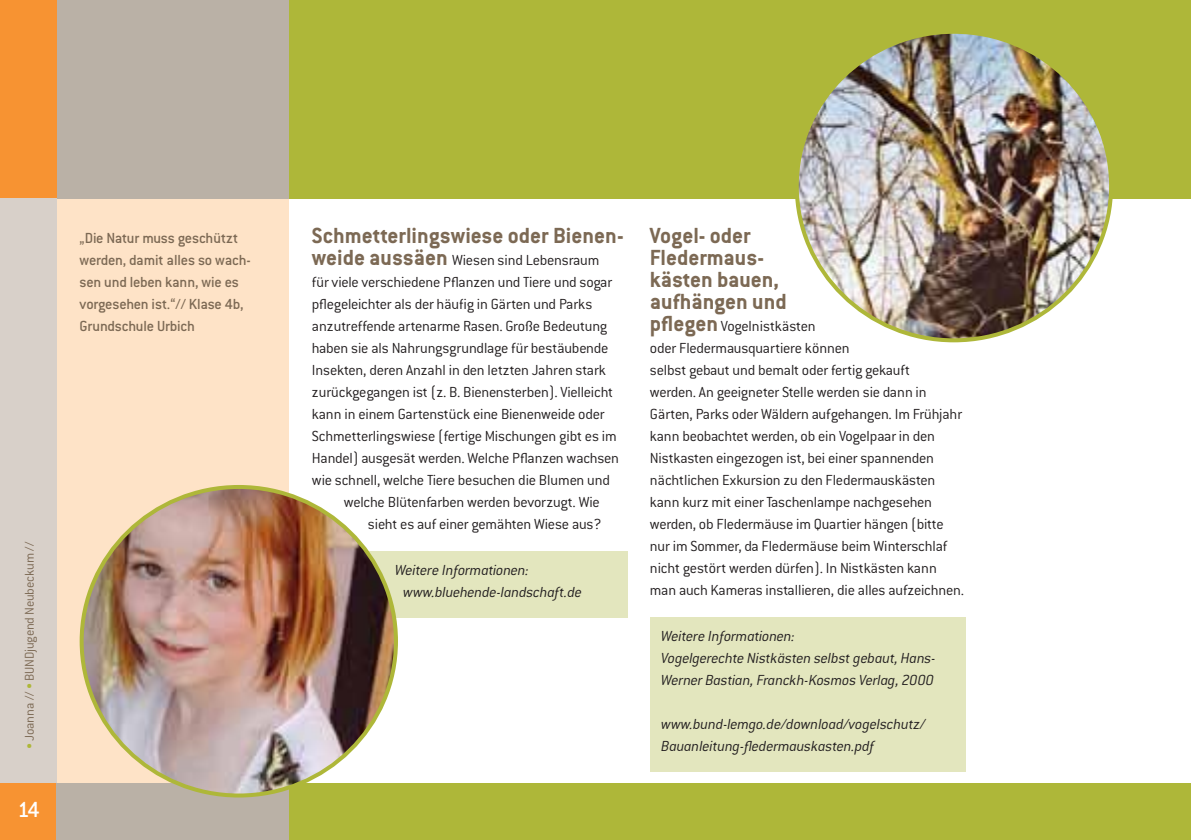
<style>
.page{position:relative;width:1191px;height:840px;background:#fff}
.page>*{position:absolute;margin:0;border:0;box-sizing:border-box;transform-origin:0 0}
.t1{font:700 24px/22px "Conduit ITC";color:#7c6954}
.t2{font:500 24px "Conduit ITC";color:#fff}
.t3{font:300 16px/22px "Conduit ITC";letter-spacing:-.015em;color:#231f20}
.t4{font:italic 300 16px/22px "Conduit ITC";letter-spacing:-.015em;color:#231f20}
.t5{font:500 16px/22px "Conduit ITC";letter-spacing:-.015em;color:#7c6954}
.t6{font:300 14px "Conduit ITC";letter-spacing:-.015em;color:#7c6954}
.s1{color:#aeb739}
.s2{font-weight:700;font-size:24px;color:#7c6954}
</style>
<div class="page">
<div style="left:57px;top:198px;width:232px;height:584px;background:#fee3c7"></div>
<div style="left:289px;top:782px;width:902px;height:57px;background:#aeb739"></div>
<div style="left:0;top:0;width:57px;height:198px;background:#f79332"></div>
<div style="left:0;top:782px;width:57px;height:57px;background:#f79332"></div>
<div style="left:57px;top:0;width:232px;height:198px;background:#bab1a6"></div>
<div style="left:57px;top:782px;width:232px;height:57px;background:#bab1a6"></div>
<div style="left:0;top:198px;width:57px;height:584px;background:#d8d0c9"></div>
<div style="left:289px;top:0;width:902px;height:198px;background:#aeb739"></div>
<img style="left:799px;top:35px;width:312px;height:305px">
<div style="left:312px;top:550px;width:315px;height:66px;background:#e3e6be"></div>
<div style="left:650px;top:616px;width:315px;height:154px;background:#e3e6be"></div>
<img style="left:82px;top:489px;width:314px;height:306px">
<p class="t6" style="left:22px;top:748px;width:208px;rotate:-90deg"><span class="s1">•</span> Joanna // <span class="s1">•</span> BUNDjugend Neubeckum //</p>
<h1 class="t2" style="left:18px;top:795px;width:24px">14</h1>
<p class="t5" style="left:80px;top:226px;width:173px">„Die Natur muss geschützt werden, damit alles so wach&shy;sen und leben kann, wie es vorgesehen ist.“// Klase 4b,<br>Grundschule Urbich</p>
<h1 class="t1" style="left:312px;top:223px;width:313px">Schmetterlingswiese oder Bienen-</h1>
<p class="t3" style="left:312px;top:248px;width:289px"><span class="s2">weide aussäen</span> Wiesen sind Lebensraum</p>
<p class="t3" style="left:312px;top:270px;width:302px">für viele verschiedene Pflanzen und Tiere und sogar</p>
<p class="t3" style="left:312px;top:292px;width:282px">pflegeleichter als der häufig in Gärten und Parks</p>
<p class="t3" style="left:312px;top:314px;width:297px">anzutreffende artenarme Rasen. Große Bedeutung</p>
<p class="t3" style="left:312px;top:336px;width:298px">haben sie als Nahrungsgrundlage für bestäubende</p>
<p class="t3" style="left:312px;top:358px;width:295px">Insekten, deren Anzahl in den letzten Jahren stark</p>
<p class="t3" style="left:312px;top:380px;width:303px">zurückgegangen ist (z. B. Bienensterben). Vielleicht</p>
<p class="t3" style="left:312px;top:402px;width:294px">kann in einem Gartenstück eine Bienenweide oder</p>
<p class="t3" style="left:312px;top:424px;width:306px">Schmetterlingswiese (fertige Mischungen gibt es im</p>
<p class="t3" style="left:312px;top:446px;width:309px">Handel) ausgesät werden. Welche Pflanzen wachsen</p>
<p class="t3" style="left:312px;top:468px;width:300px">wie schnell, welche Tiere besuchen die Blumen und</p>
<p class="t3" style="left:344px;top:490px;width:257px">welche Blütenfarben werden bevorzugt. Wie</p>
<p class="t3" style="left:368px;top:512px;width:235px">sieht es auf einer gemähten Wiese aus?</p>
<p class="t4" style="left:403px;top:558px;width:180px;text-indent:-8px">Weitere Informationen: www.bluehende-landschaft.de</p>
<h1 class="t1" style="left:650px;top:223px;width:138px">Vogel- oder<br>Fledermaus&shy;kästen bauen, aufhängen und</h1>
<p class="t3" style="left:650px;top:314px;width:316px"><span class="s2">pflegen</span> Vogelnistkästen<br>oder Fledermausquartiere können<br>selbst gebaut und bemalt oder fertig gekauft<br>werden. An geeigneter Stelle werden sie dann in Gärten, Parks oder Wäldern aufgehangen. Im Frühjahr kann beobachtet werden, ob ein Vogelpaar in den Nistkasten eingezogen ist, bei einer spannenden nächtlichen Exkursion zu den Fledermauskästen kann kurz mit einer Taschenlampe nachgesehen werden, ob Fledermäuse im Quartier hängen (bitte nur im Sommer, da Fledermäuse beim Winterschlaf nicht gestört werden dürfen). In Nistkästen kann man auch Kameras installieren, die alles aufzeichnen.</p>
<p class="t4" style="left:661px;top:624px;width:276px">Weitere Informationen:<br>Vogelgerechte Nistkästen selbst gebaut, Hans-<br>Werner Bastian, Franckh-Kosmos Verlag, 2000</p>
<p class="t4" style="left:661px;top:712px;width:265px">www.bund-lemgo.de/download/vogelschutz/<br>Bauanleitung-fledermauskasten.pdf</p>
</div>
